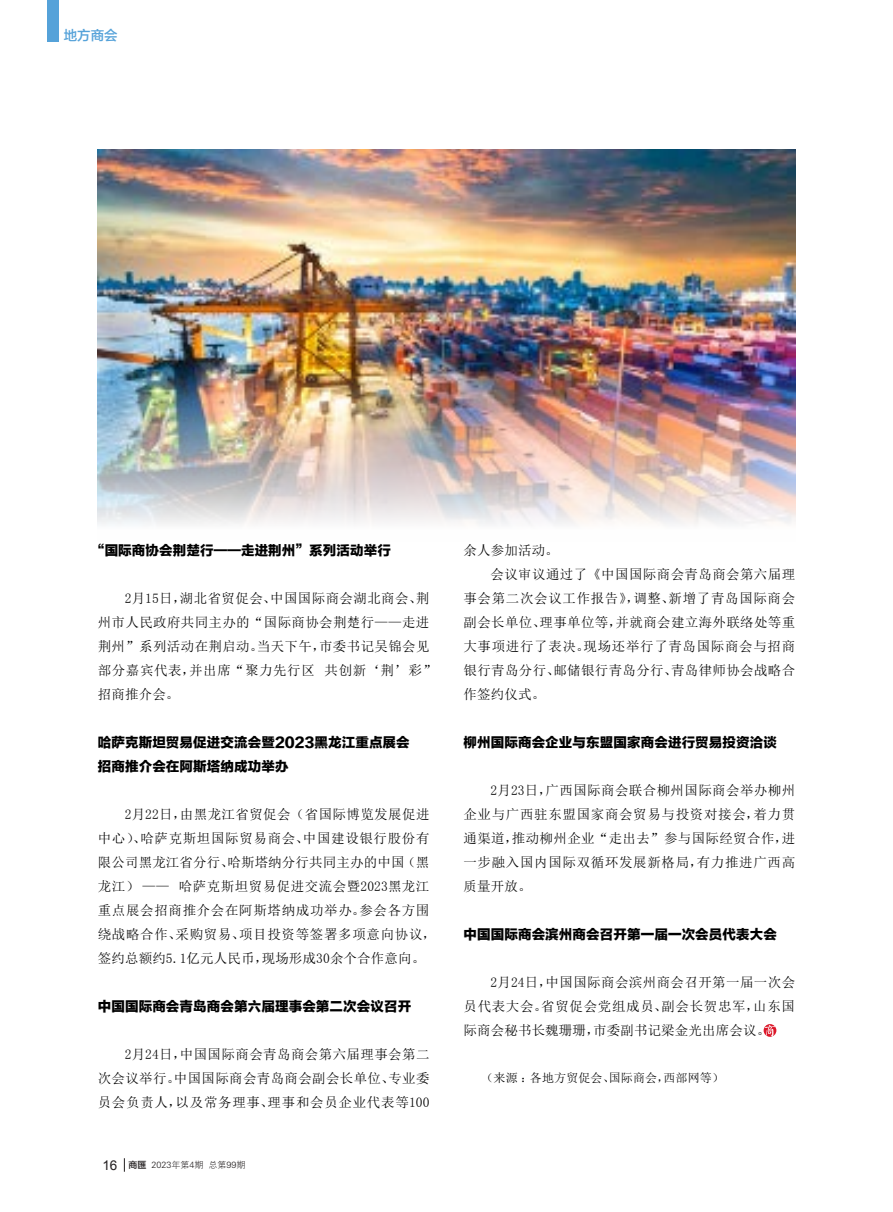
<style>
.page{position:relative;width:893px;height:1212px;background:#fff}
.page>*{position:absolute;margin:0;border:0;box-sizing:border-box;transform-origin:0 0}
.正文{font:13.5px/24px "Sim Sun";letter-spacing:.03em;color:#000;text-align:justify}
.正文-2{font:13.5px "FZLTTHK GBK1 0";letter-spacing:.01em;color:#000}
.t1{font:13.5px "FZLTZHK GBK1 0";color:#55a2d9}
.正文-3{font:12px "Sim Sun";letter-spacing:.01em;color:#000}
.t2{font:9px "FZXH1 JW GB1 0";color:#231f20}
.s1{font-family:"Arial";font-size:13.5px}
.s2{font-family:"FZLTZHK GBK1 0"}
</style>
<div class="page">
<svg style="left:124px;top:1158px;width:1px;height:14px"></svg>
<div style="left:47px;top:0;width:11px;height:41px;background:#55a2d9"></div>
<svg style="left:764px;top:1024px;width:12px;height:13px"></svg>
<img style="left:98px;top:150px;width:697px;height:374px">
<p class="t1" style="left:64px;top:28px;width:55px">地方商会</p>
<p class="正文-2" style="left:91px;top:543px;width:301px">“国际商协会荆楚行——走进荆州”系列活动举行</p>
<p class="正文" style="left:98px;top:586px;width:340px;text-align:left;text-indent:27px">2月15日，湖北省贸促会、中国国际商会湖北商会、荆州市人民政府共同主办的“国际商协会荆楚行——走进荆州”系列活动在荆启动。当天下午，市委书记吴锦会见部分嘉宾代表，并出席“聚力先行区 共创新‘荆’彩”招商推介会。</p>
<p class="正文-2" style="left:98px;top:735px;width:313px">哈萨克斯坦贸易促进交流会暨2023黑龙江重点展会</p>
<p class="正文-2" style="left:98px;top:759px;width:192px">招商推介会在阿斯塔纳成功举办</p>
<p class="正文" style="left:98px;top:802px;width:340px;text-align:left;text-indent:27px">2月22日，由黑龙江省贸促会（省国际博览发展促进中心）、哈萨克斯坦国际贸易商会、中国建设银行股份有限公司黑龙江省分行、哈斯塔纳分行共同主办的中国（黑龙江） —— 哈萨克斯坦贸易促进交流会暨2023黑龙江重点展会招商推介会在阿斯塔纳成功举办。参会各方围绕战略合作、采购贸易、项目投资等签署多项意向协议，签约总额约5.1亿元人民币，现场形成30余个合作意向。</p>
<p class="正文-2" style="left:98px;top:999px;width:315px">中国国际商会青岛商会第六届理事会第二次会议召开</p>
<p class="正文" style="left:98px;top:1042px;width:333px;text-indent:27px">2月24日，中国国际商会青岛商会第六届理事会第二次会议举行。中国国际商会青岛商会副会长单位、专业委员会负责人，以及常务理事、理事和会员企业代表等100</p>
<p class="t2" style="left:102px;top:1160px;width:144px"><span class="s1">16</span> <span class="s2">商匯</span> 2023年第4期 总第99期</p>
<p class="正文" style="left:463px;top:538px;width:97px">余人参加活动。</p>
<p class="正文" style="left:463px;top:562px;width:333px;text-indent:27px">会议审议通过了《中国国际商会青岛商会第六届理事会第二次会议工作报告》，调整、新增了青岛国际商会副会长单位、理事单位等，并就商会建立海外联络处等重大事项进行了表决。现场还举行了青岛国际商会与招商银行青岛分行、邮储银行青岛分行、青岛律师协会战略合作签约仪式。</p>
<p class="正文-2" style="left:463px;top:735px;width:315px">柳州国际商会企业与东盟国家商会进行贸易投资洽谈</p>
<p class="正文" style="left:463px;top:778px;width:333px;text-indent:27px">2月23日，广西国际商会联合柳州国际商会举办柳州企业与广西驻东盟国家商会贸易与投资对接会，着力贯通渠道，推动柳州企业“走出去”参与国际经贸合作，进一步融入国内国际双循环发展新格局，有力推进广西高质量开放。</p>
<p class="正文-2" style="left:463px;top:927px;width:315px">中国国际商会滨州商会召开第一届一次会员代表大会</p>
<p class="正文" style="left:463px;top:970px;width:333px;text-indent:27px">2月24日，中国国际商会滨州商会召开第一届一次会员代表大会。省贸促会党组成员、副会长贺忠军，山东国际商会秘书长魏珊珊，市委副书记梁金光出席会议。</p>
<p class="正文-3" style="left:481px;top:1072px;width:244px">（来源：各地方贸促会、国际商会，西部网等）</p>
</div>
